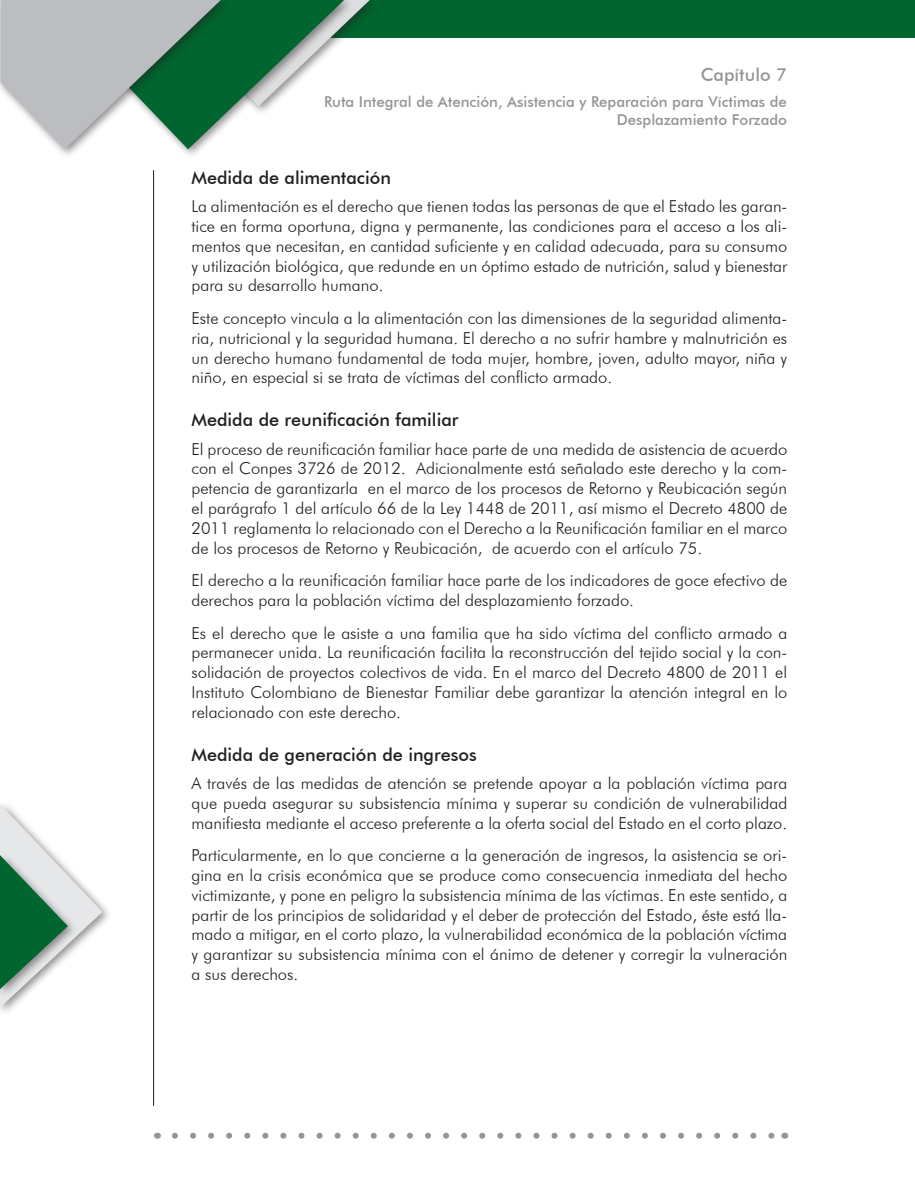
<style>
.page{position:relative;width:915px;height:1191px;background:#fff}
.page>*{position:absolute;margin:0;border:0;box-sizing:border-box;transform-origin:0 0}
.Subtitulo{font:500 18px "Futura BT";color:#231f20}
.t1{font:500 18px "Futura BT";color:#939598}
.Texto{font:300 16.5px/19.8px "Futura BT";color:#231f20;text-align:justify}
.t2{font:500 15px/18px "Futura BT";color:#939598;text-align:right}
</style>
<div class="page">
<div style="left:270px;top:0;width:644px;height:38px;background:#00652e"></div>
<div style="left:207px;top:0;width:172px;height:117px;background:#231f20;opacity:.5"></div>
<div style="left:0;top:0;width:231px;height:159px;background:#231f20;opacity:.5"></div>
<svg style="left:0;top:0;width:369px;height:149px"></svg>
<hr style="left:153px;top:170px;width:1px;height:936px;background:#231f20">
<svg style="left:175px;top:1132px;width:600px;height:6px"></svg>
<svg style="left:0;top:804px;width:102px;height:203px"></svg>
<p class="t1" style="left:700px;top:64px;width:88px">Capítulo 7</p>
<p class="t2" style="left:324px;top:92px;width:464px">Ruta Integral de Atención, Asistencia y Reparación para Víctimas de<br>Desplazamiento Forzado</p>
<p class="Subtitulo" style="left:191px;top:166px;width:201px">Medida de alimentación</p>
<p class="Texto" style="left:191px;top:196px;width:597px">La alimentación es el derecho que tienen todas las personas de que el Estado les garan&shy;tice en forma oportuna, digna y permanente, las condiciones para el acceso a los ali&shy;mentos que necesitan, en cantidad suficiente y en calidad adecuada, para su consumo y utilización biológica, que redunde en un óptimo estado de nutrición, salud y bienestar para su desarrollo humano.</p>
<p class="Texto" style="left:191px;top:308px;width:597px">Este concepto vincula a la alimentación con las dimensiones de la seguridad alimenta&shy;ria, nutricional y la seguridad humana. El derecho a no sufrir hambre y malnutrición es un derecho humano fundamental de toda mujer, hombre, joven, adulto mayor, niña y niño, en especial si se trata de víctimas del conflicto armado.</p>
<p class="Subtitulo" style="left:191px;top:409px;width:268px">Medida de reunificación familiar</p>
<p class="Texto" style="left:191px;top:438px;width:597px">El proceso de reunificación familiar hace parte de una medida de asistencia de acuerdo con el Conpes 3726 de 2012. Adicionalmente está señalado este derecho y la com&shy;petencia de garantizarla en el marco de los procesos de Retorno y Reubicación según el parágrafo 1 del artículo 66 de la Ley 1448 de 2011, así mismo el Decreto 4800 de 2011 reglamenta lo relacionado con el Derecho a la Reunificación familiar en el marco de los procesos de Retorno y Reubicación, de acuerdo con el artículo 75.</p>
<p class="Texto" style="left:191px;top:570px;width:597px">El derecho a la reunificación familiar hace parte de los indicadores de goce efectivo de derechos para la población víctima del desplazamiento forzado.</p>
<p class="Texto" style="left:191px;top:622px;width:597px">Es el derecho que le asiste a una familia que ha sido víctima del conflicto armado a permanecer unida. La reunificación facilita la reconstrucción del tejido social y la con&shy;solidación de proyectos colectivos de vida. En el marco del Decreto 4800 de 2011 el Instituto Colombiano de Bienestar Familiar debe garantizar la atención integral en lo relacionado con este derecho.</p>
<p class="Subtitulo" style="left:191px;top:743px;width:286px">Medida de generación de ingresos</p>
<p class="Texto" style="left:191px;top:773px;width:597px">A través de las medidas de atención se pretende apoyar a la población víctima para que pueda asegurar su subsistencia mínima y superar su condición de vulnerabilidad manifiesta mediante el acceso preferente a la oferta social del Estado en el corto plazo.</p>
<p class="Texto" style="left:191px;top:845px;width:597px">Particularmente, en lo que concierne a la generación de ingresos, la asistencia se ori&shy;gina en la crisis económica que se produce como consecuencia inmediata del hecho victimizante, y pone en peligro la subsistencia mínima de las víctimas. En este sentido, a partir de los principios de solidaridad y el deber de protección del Estado, éste está lla&shy;mado a mitigar, en el corto plazo, la vulnerabilidad económica de la población víctima y garantizar su subsistencia mínima con el ánimo de detener y corregir la vulneración a sus derechos.</p>
</div>
